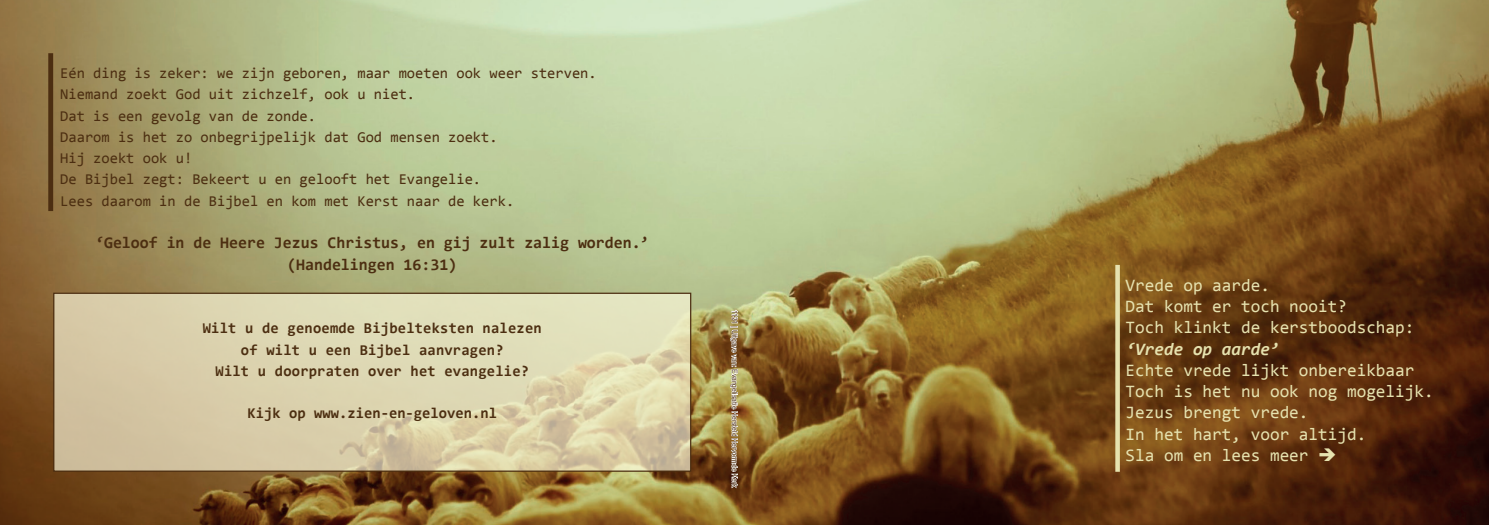
<style>
.page{position:relative;width:1489px;height:525px;background:#fff}
.page>*{position:absolute;margin:0;border:0;box-sizing:border-box;transform-origin:0 0}
.t1{font:17.5px/21.2px "Consolas";color:#e6e2af}
.t2{font:italic 700 17.5px "Consolas";color:#e6e2af}
.t3{font:700 16.25px/21.2px "Consolas";color:#4c2e11;text-align:center}
.t4{font:15px/21.2px "Consolas";color:#4c2e11}
.t5{font:700 15px/21.2px "Consolas";letter-spacing:.015em;color:#4c2e11;text-align:center}
.t6{font:7.5px "Arial";color:#4c2e11;scale:.9 1}
</style>
<div class="page">
<img style="left:0;top:0;width:1488px;height:524px">
<svg style="left:1115px;top:265px;width:4px;height:206px"></svg>
<svg style="left:55px;top:294px;width:634px;height:175px;background:#dad1ad"></svg>
<div style="left:53px;top:292px;width:638px;height:179px;border:1px solid #4c2e11"></div>
<div style="left:48px;top:53px;width:5px;height:158px;background:#4c2e11"></div>
<svg style="left:729px;top:309px;width:9px;height:179px"></svg>
<p class="t4" style="left:60px;top:62px;width:538px">Eén ding is zeker: we zijn geboren, maar moeten ook weer sterven.<br>Niemand zoekt God uit zichzelf, ook u niet.<br>Dat is een gevolg van de zonde.<br>Daarom is het zo onbegrijpelijk dat God mensen zoekt.<br>Hij zoekt ook u!<br>De Bijbel zegt: Bekeert u en gelooft het Evangelie.<br>Lees daarom in de Bijbel en kom met Kerst naar de kerk.</p>
<p class="t3" style="left:95px;top:232px;width:556px">‘Geloof in de Heere Jezus Christus, en gij zult zalig worden.’ (Handelingen 16:31)</p>
<p class="t5" style="left:203px;top:317px;width:340px">Wilt u de genoemde Bijbelteksten nalezen of wilt u een Bijbel aanvragen?<br>Wilt u doorpraten over het evangelie?</p>
<p class="t5" style="left:247px;top:402px;width:251px">Kijk op www.zien-en-geloven.nl</p>
<p class="t6" style="left:739px;top:309px;width:199px;rotate:90deg">1131 | Uitgave van: Evangelisatie Hersteld Hervormde Kerk</p>
<p class="t1" style="left:1125px;top:274px;width:290px">Vrede op aarde.<br>Dat komt er toch nooit?<br>Toch klinkt de kerstboodschap:</p>
<p class="t2" style="left:1125px;top:336px;width:156px">‘Vrede op aarde’</p>
<p class="t1" style="left:1125px;top:359px;width:310px">Echte vrede lijkt onbereikbaar<br>Toch is het nu ook nog mogelijk.<br>Jezus brengt vrede.<br>In het hart, voor altijd.<br>Sla om en lees meer ➔</p>
</div>
